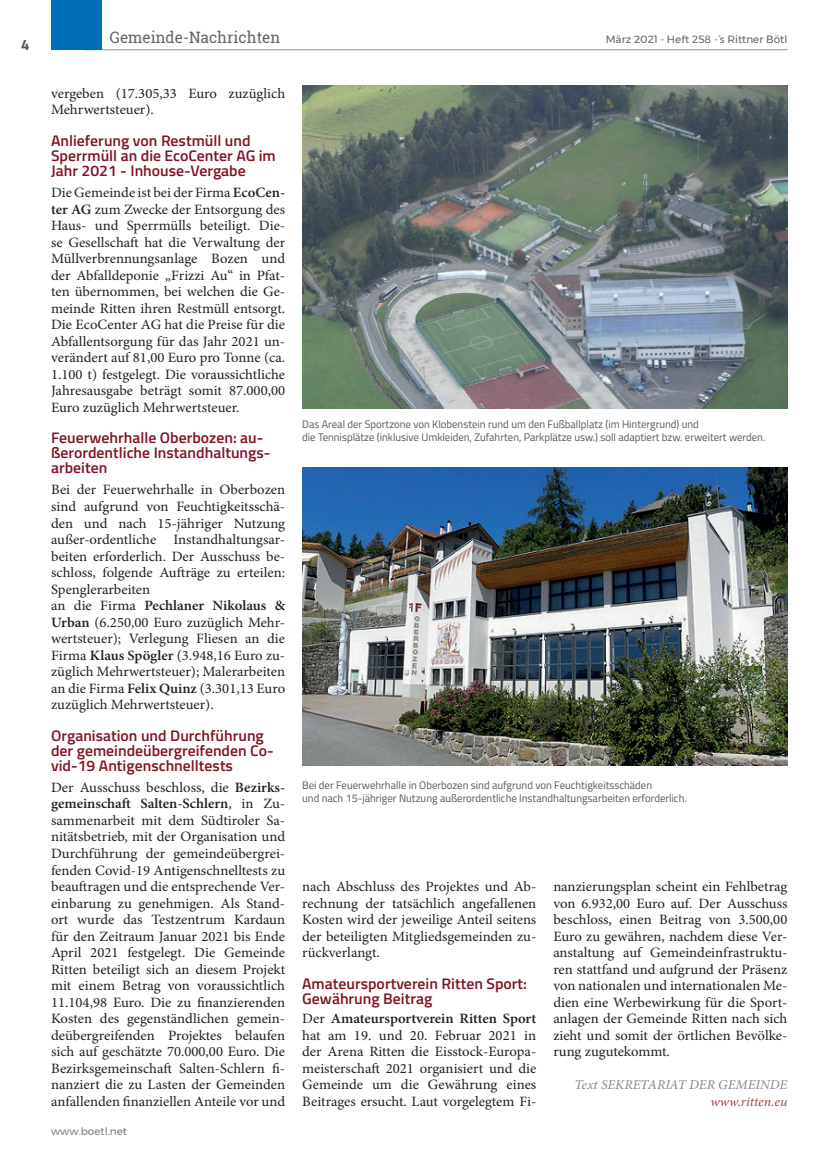
<style>
.page{position:relative;width:830px;height:1170px;background:#fff}
.page>*{position:absolute;margin:0;border:0;box-sizing:border-box;transform-origin:0 0}
.t1{font:15.75px "Roboto Slab";color:#636366}
.Infobox_Titel{font:600 15.3px/15px "Titillium Web";color:#811422}
.t2{font:700 15px "Titillium Web";color:#57585a}
.Fließtext{font:14.25px/16.5px "Minion Pro";color:#231f20;text-align:justify}
.Auto__www__Ende_Text{font:italic 13.5px "Minion Pro";color:#87898c}
.Auto__www__Ende_Text-2{font:italic 13.5px "Minion Pro";color:#994a45}
.Bildtext_positiv{font:10.95px "Titillium Web";color:#57585a}
.t3{font:10.5px "Montserrat";color:#636366}
.t4{font:10.5px "Montserrat";color:#797b7e}
.s1{font-weight:600}
</style>
<div class="page">
<hr style="left:85px;top:49px;width:702px;height:1px;background:#939598">
<div style="left:51px;top:0;width:50px;height:50px;background:#006fba"></div>
<img style="left:302px;top:467px;width:485px;height:298px">
<img style="left:302px;top:85px;width:485px;height:324px">
<p class="t2" style="left:21px;top:33px;width:10px">4</p>
<p class="t1" style="left:110px;top:26px;width:172px">Gemeinde-Nachrichten</p>
<p class="t3" style="left:605px;top:31px;width:183px">März 2021 - Heft 258 -´s Rittner Bötl</p>
<p class="Fließtext" style="left:51px;top:85px;width:235px">vergeben (17.305,33 Euro zuzüglich<br>Mehrwertsteuer).</p>
<p class="Infobox_Titel" style="left:51px;top:132px;width:226px">Anlieferung von Restmüll und<br>Sperrmüll an die EcoCenter AG im<br>Jahr 2021 - Inhouse-Vergabe</p>
<p class="Fließtext" style="left:51px;top:184px;width:235px">Die Gemeinde ist bei der Firma <span class="s1">EcoCen&shy;ter AG</span> zum Zwecke der Entsorgung des Haus- und Sperrmülls beteiligt. Die&shy;se Gesellschaft hat die Verwaltung der Müllverbrennungsanlage Bozen und der Abfalldeponie „Frizzi Au“ in Pfat&shy;ten übernommen, bei welchen die Ge&shy;meinde Ritten ihren Restmüll entsorgt.<br>Die EcoCenter AG hat die Preise für die Abfallentsorgung für das Jahr 2021 un&shy;verändert auf 81,00 Euro pro Tonne (ca.<br>1.100 t) festgelegt. Die voraussichtliche Jahresausgabe beträgt somit 87.000,00<br>Euro zuzüglich Mehrwertsteuer.</p>
<p class="Infobox_Titel" style="left:51px;top:429px;width:221px">Feuerwehrhalle Oberbozen: au&shy;ßerordentliche Instandhaltungs&shy;arbeiten</p>
<p class="Fließtext" style="left:51px;top:481px;width:235px">Bei der Feuerwehrhalle in Oberbozen sind aufgrund von Feuchtigkeitsschä&shy;den und nach 15-jähriger Nutzung außer-ordentliche Instandhaltungsar&shy;beiten erforderlich. Der Ausschuss be&shy;schloss, folgende Aufträge zu erteilen:<br>Spenglerarbeiten</p>
<p class="Fließtext" style="left:51px;top:597px;width:235px">an die Firma <span class="s1">Pechlaner Nikolaus &amp; Urban</span> (6.250,00 Euro zuzüglich Mehr&shy;wertsteuer); Verlegung Fliesen an die Firma <span class="s1">Klaus Spögler</span> (3.948,16 Euro zu&shy;züglich Mehrwertsteuer); Malerarbeiten an die Firma <span class="s1">Felix Quinz</span> (3.301,13 Euro zuzüglich Mehrwertsteuer).</p>
<p class="Infobox_Titel" style="left:51px;top:727px;width:224px">Organisation und Durchführung der gemeindeübergreifenden Co&shy;vid-19 Antigenschnelltests</p>
<p class="Fließtext" style="left:51px;top:779px;width:235px">Der Ausschuss beschloss, die <span class="s1">Bezirks&shy;gemeinschaft Salten-Schlern</span>, in Zu&shy;sammenarbeit mit dem Südtiroler Sa&shy;nitätsbetrieb, mit der Organisation und Durchführung der gemeindeübergrei&shy;fenden Covid-19 Antigenschnelltests zu beauftragen und die entsprechende Ver&shy;einbarung zu genehmigen. Als Stand&shy;ort wurde das Testzentrum Kardaun für den Zeitraum Januar 2021 bis Ende April 2021 festgelegt. Die Gemeinde Ritten beteiligt sich an diesem Projekt mit einem Betrag von voraussichtlich 11.104,98 Euro. Die zu finanzierenden Kosten des gegenständlichen gemein&shy;deübergreifenden Projektes belaufen sich auf geschätzte 70.000,00 Euro. Die Bezirksgemeinschaft Salten-Schlern fi&shy;nanziert die zu Lasten der Gemeinden anfallenden finanziellen Anteile vor und</p>
<p class="t4" style="left:51px;top:1123px;width:77px">www.boetl.net</p>
<p class="Bildtext_positiv" style="left:302px;top:416px;width:398px">Das Areal der Sportzone von Klobenstein rund um den Fußballplatz (im Hintergrund) und</p>
<p class="Bildtext_positiv" style="left:302px;top:429px;width:464px">die Tennisplätze (inklusive Umkleiden, Zufahrten, Parkplätze usw.) soll adaptiert bzw. erweitert werden.</p>
<p class="Bildtext_positiv" style="left:302px;top:777px;width:351px">Bei der Feuerwehrhalle in Oberbozen sind aufgrund von Feuchtigkeitsschäden</p>
<p class="Bildtext_positiv" style="left:302px;top:790px;width:386px">und nach 15-jähriger Nutzung außerordentliche Instandhaltungsarbeiten erforderlich.</p>
<p class="Fließtext" style="left:302px;top:878px;width:235px">nach Abschluss des Projektes und Ab&shy;rechnung der tatsächlich angefallenen Kosten wird der jeweilige Anteil seitens der beteiligten Mitgliedsgemeinden zu&shy;rückverlangt.</p>
<p class="Infobox_Titel" style="left:302px;top:974px;width:226px">Amateursportverein Ritten Sport:<br>Gewährung Beitrag</p>
<p class="Fließtext" style="left:302px;top:1010px;width:235px">Der <span class="s1">Amateursportverein Ritten Sport </span>hat am 19. und 20. Februar 2021 in der Arena Ritten die Eisstock-Europa&shy;meisterschaft 2021 organisiert und die Gemeinde um die Gewährung eines Beitrages ersucht. Laut vorgelegtem Fi-</p>
<p class="Fließtext" style="left:553px;top:878px;width:235px">nanzierungsplan scheint ein Fehlbetrag von 6.932,00 Euro auf. Der Ausschuss beschloss, einen Beitrag von 3.500,00<br>Euro zu gewähren, nachdem diese Ver&shy;anstaltung auf Gemeindeinfrastruktu&shy;ren stattfand und aufgrund der Präsenz von nationalen und internationalen Me&shy;dien eine Werbewirkung für die Sport&shy;anlagen der Gemeinde Ritten nach sich zieht und somit der örtlichen Bevölke&shy;rung zugutekommt.</p>
<p class="Auto__www__Ende_Text" style="left:574px;top:1075px;width:214px">Text SEKRETARIAT DER GEMEINDE</p>
<p class="Auto__www__Ende_Text-2" style="left:710px;top:1092px;width:79px">www.ritten.eu</p>
</div>
